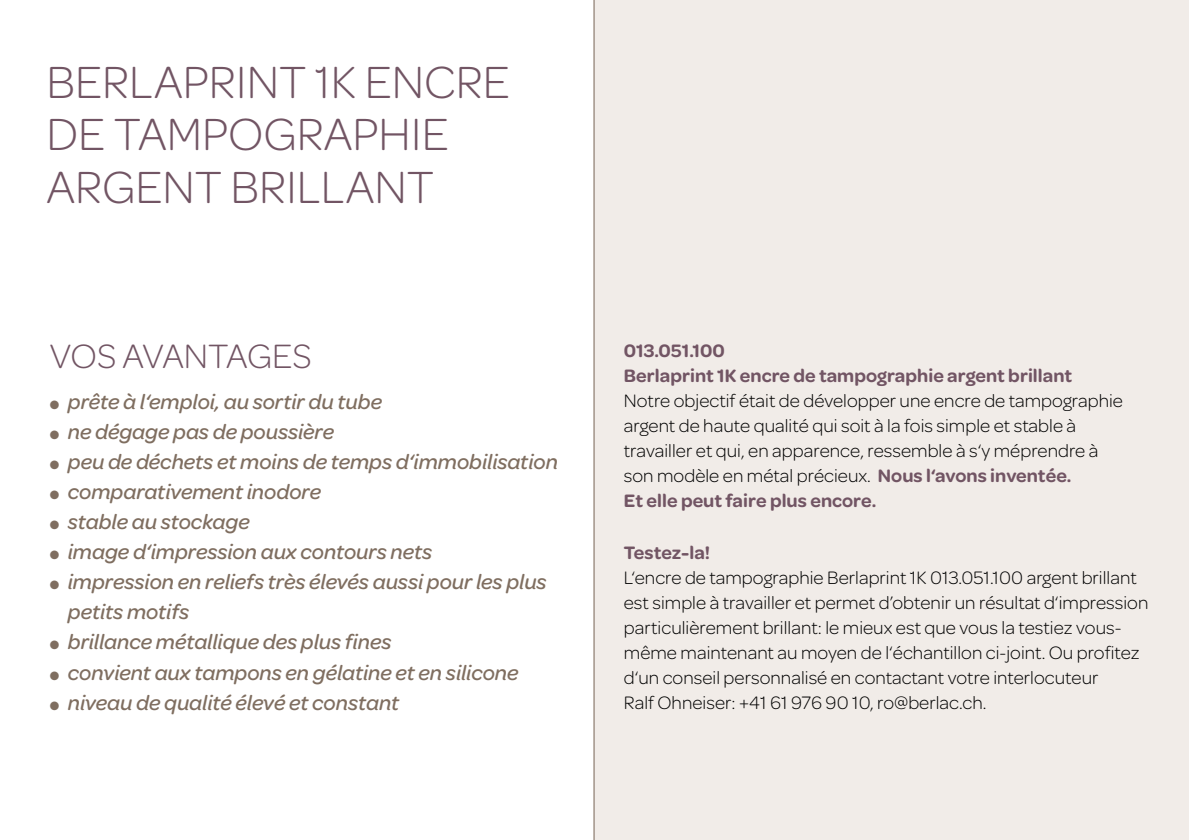
<style>
.page{position:relative;width:1191px;height:840px;background:#fff}
.page>*{position:absolute;margin:0;border:0;box-sizing:border-box;transform-origin:0 0}
.t1{font:300 48px/52px "Omnes";color:#725564}
.t2{font:300 36px "Omnes";letter-spacing:-.01em;color:#725564}
.t3{font:italic 500 22px/30px "Omnes";color:#7f6e60}
.t4{font:300 19.2px/25px "Omnes";letter-spacing:.005em;color:#000}
.t5{font:600 19.2px/25px "Omnes";letter-spacing:.005em;color:#725564}
.s1{font-weight:600;color:#725564}
</style>
<div class="page">
<div style="left:593px;top:0;width:596px;height:839px;background:#f1ece8"></div>
<hr style="left:593px;top:0;width:1px;height:839px;background:#7f6e60">
<h1 class="t1" style="left:46px;top:55px;width:465px">BERLAPRINT 1K ENCRE<br>DE TAMPOGRAPHIE<br>ARGENT BRILLANT</h1>
<h2 class="t2" style="left:50px;top:332px;width:263px">VOS AVANTAGES</h2>
<p class="t5" style="left:624px;top:336px;width:450px">013.051.100<br>Berlaprint 1K encre de tampographie argent brillant</p>
<p class="t4" style="left:624px;top:387px;width:500px">Notre objectif était de développer une encre de tampographie argent de haute qualité qui soit à la fois simple et stable à travailler et qui, en apparence, ressemble à s‘y méprendre à son modèle en métal précieux. <span class="s1">Nous l‘avons inventée.<br>Et elle peut faire plus encore.</span></p>
<p class="t5" style="left:624px;top:538px;width:88px">Testez-la!</p>
<p class="t4" style="left:624px;top:564px;width:526px">L‘encre de tampographie Berlaprint 1K 013.051.100 argent brillant est simple à travailler et permet d’obtenir un résultat d‘impression particulièrement brillant: le mieux est que vous la testiez vous&shy;même maintenant au moyen de l‘échantillon ci-joint. Ou profitez d‘un conseil personnalisé en contactant votre interlocuteur<br>Ralf Ohneiser: +41 61 976 90 10, ro@berlac.ch.</p>
<p class="t3" style="left:50px;top:385px;width:334px">● prête à l‘emploi, au sortir du tube</p>
<p class="t3" style="left:50px;top:415px;width:286px">● ne dégage pas de poussière</p>
<p class="t3" style="left:50px;top:445px;width:509px">● peu de déchets et moins de temps d‘immobilisation</p>
<p class="t3" style="left:50px;top:475px;width:273px">● comparativement inodore</p>
<p class="t3" style="left:50px;top:505px;width:201px">● stable au stockage</p>
<p class="t3" style="left:50px;top:535px;width:384px">● image d‘impression aux contours nets</p>
<p class="t3" style="left:68px;top:565px;width:480px;text-indent:-18px">● impression en reliefs très élevés aussi pour les plus petits motifs</p>
<p class="t3" style="left:50px;top:625px;width:343px">● brillance métallique des plus fines</p>
<p class="t3" style="left:50px;top:655px;width:470px">● convient aux tampons en gélatine et en silicone</p>
<p class="t3" style="left:50px;top:685px;width:351px">● niveau de qualité élevé et constant</p>
</div>
